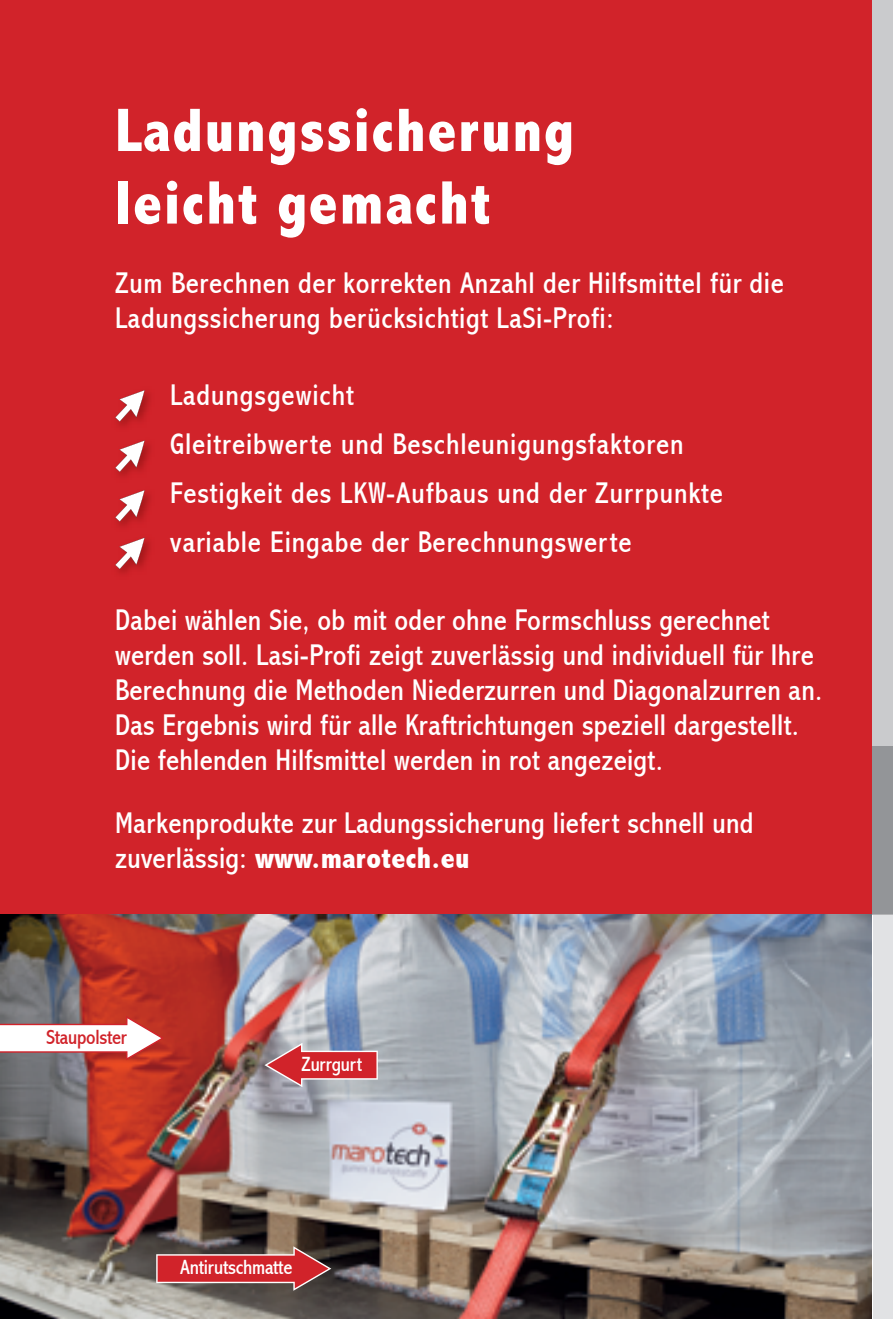
<style>
.page{position:relative;width:893px;height:1319px;background:#fff}
.page>*{position:absolute;margin:0;border:0;box-sizing:border-box;transform-origin:0 0}
.t1{font:800 condensed 62px/72.5px "Abadi";letter-spacing:.03em;color:#fff}
.t2{font:condensed 30px/35px "Abadi";letter-spacing:.01em;color:#fff}
.t3{font:condensed 30px/49.2px "Abadi";letter-spacing:.03em;color:#fff}
.t4{font:condensed 20.5px "Abadi";letter-spacing:-.015em;color:#fff}
.t5{font:condensed 20.5px "Abadi";letter-spacing:-.015em;color:#d1232a}
.s1{font-weight:800}
</style>
<div class="page">
<div style="left:873px;top:18px;width:20px;height:1300px;background:#e1e2e4"></div>
<div style="left:872px;top:0;width:21px;height:914px;background:#cacbcd"></div>
<div style="left:872px;top:746px;width:21px;height:168px;background:#939598"></div>
<div style="left:0;top:0;width:872px;height:1272px;background:#d1232a"></div>
<img style="left:0;top:914px;width:872px;height:404px">
<svg style="left:0;top:1015px;width:164px;height:45px;background:#d5acaa"></svg>
<svg style="left:156px;top:1245px;width:175px;height:45px"></svg>
<svg style="left:264px;top:1042px;width:114px;height:45px"></svg>
<img style="left:118px;top:411px;width:29px;height:15px">
<svg style="left:115px;top:390px;width:30px;height:31px"></svg>
<svg style="left:115px;top:440px;width:30px;height:32px"></svg>
<img style="left:118px;top:510px;width:29px;height:16px">
<svg style="left:115px;top:490px;width:30px;height:31px"></svg>
<img style="left:118px;top:559px;width:29px;height:15px">
<svg style="left:115px;top:537px;width:30px;height:32px"></svg>
<h1 class="t1" style="left:115px;top:94px;width:461px">Ladungssicherung leicht gemacht</h1>
<p class="t2" style="left:115px;top:266px;width:670px">Zum Berechnen der korrekten Anzahl der Hilfsmittel für die<br>Ladungssicherung berücksichtigt LaSi-Profi:</p>
<p class="t3" style="left:170px;top:370px;width:554px">Ladungsgewicht<br>Gleitreibwerte und Beschleunigungsfaktoren Festigkeit des LKW-Aufbaus und der Zurrpunkte variable Eingabe der Berechnungswerte</p>
<p class="t2" style="left:115px;top:603px;width:709px">Dabei wählen Sie, ob mit oder ohne Formschluss gerechnet werden soll. Lasi-Profi zeigt zuverlässig und individuell für Ihre Berechnung die Methoden Niederzurren und Diagonalzurren an.<br>Das Ergebnis wird für alle Kraftrichtungen speziell dargestellt.<br>Die fehlenden Hilfsmittel werden in rot angezeigt.</p>
<p class="t2" style="left:115px;top:805px;width:640px">Markenprodukte zur Ladungssicherung liefert schnell und zuverlässig: <span class="s1">www.marotech.eu</span></p>
<p class="t5" style="left:46px;top:1025px;width:82px">Staupolster</p>
<p class="t4" style="left:302px;top:1051px;width:62px">Zurrgurt</p>
<p class="t4" style="left:180px;top:1254px;width:114px">Antirutschmatte</p>
</div>
